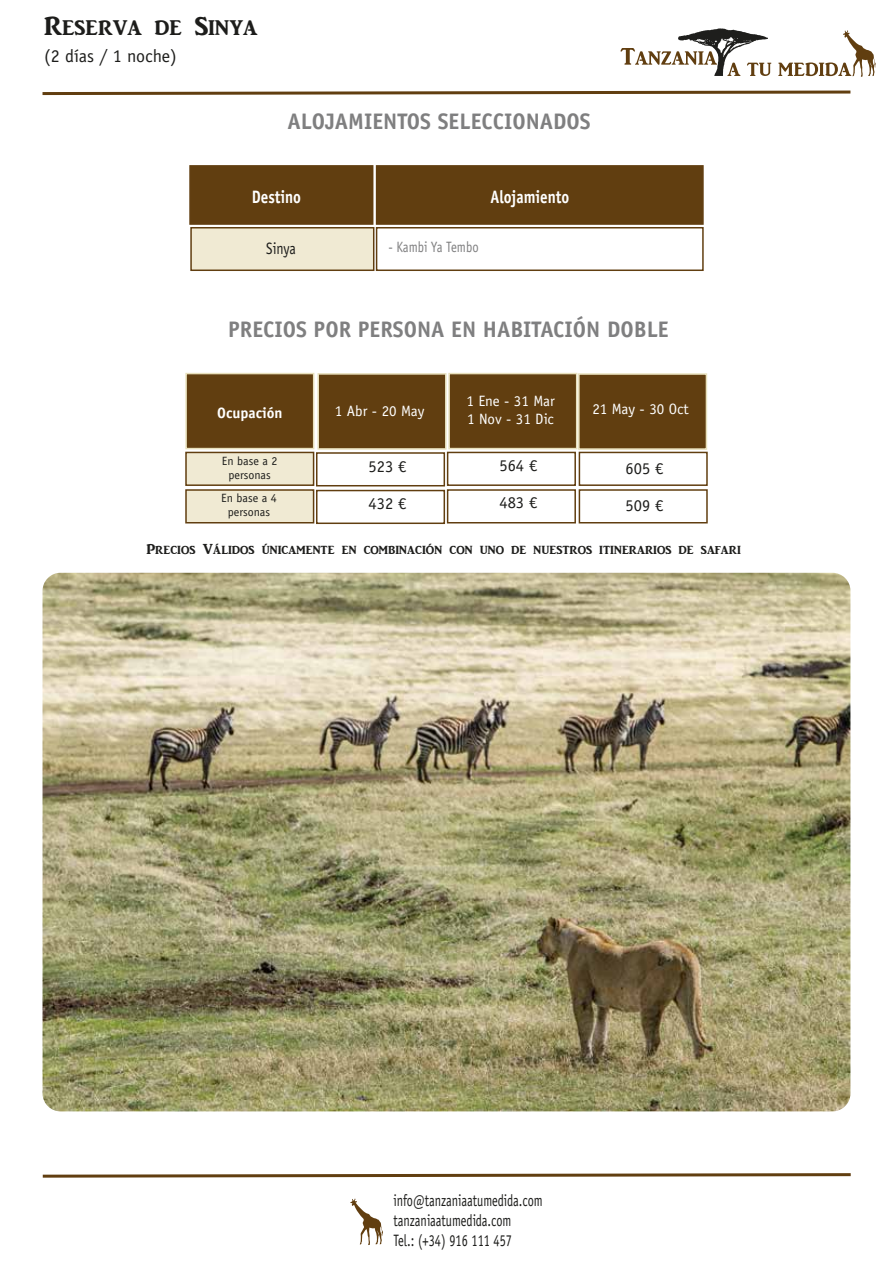
<style>
.page{position:relative;width:893px;height:1263px;background:#fff}
.page>*{position:absolute;margin:0;border:0;box-sizing:border-box;transform-origin:0 0}
.t1{font:27px "ARJULIAN";color:#1d1d1b}
.t2{font:700 22.5px "Officina Sans Std";color:#7f7f80}
.t3{font:700 18px "Officina Sans Std";color:#fff;scale:.84 1}
.t4{font:18px "Officina Sans Std";color:#1d1d1b}
.t5{font:16.5px/19.8px "Officina Sans Std";color:#1d1d1b;scale:.75 1}
.t6{font:16.5px "Officina Sans Std";color:#1d1d1b}
.t7{font:16.5px "Officina Sans Std";color:#1d1d1b;scale:.84 1}
.t8{font:15px "ARJULIAN";color:#1d1d1b}
.t9{font:15px/18px "Officina Sans Std";color:#fff}
.t10{font:15px "Officina Sans Std";color:#7f7f80;scale:.84 1}
.t11{font:700 15px "Officina Sans Std";color:#fff}
.t12{font:700 15px "Tahoma";color:#fff;scale:.84 1}
.t13{font:12px/14.4px "Officina Sans Std";color:#1d1d1b;text-align:center}
</style>
<div class="page">
<svg style="left:42px;top:90px;width:809px;height:6px"></svg>
<svg style="left:621px;top:28px;width:150px;height:48px"></svg>
<svg style="left:778px;top:30px;width:98px;height:47px"></svg>
<svg style="left:42px;top:1173px;width:809px;height:5px"></svg>
<div style="left:189px;top:165px;width:184px;height:60px;background:#613e10;border:2px solid #613e10"></div>
<div style="left:376px;top:165px;width:328px;height:60px;background:#613e10;border:2px solid #613e10"></div>
<div style="left:376px;top:227px;width:328px;height:44px;background:#fff;border:2px solid #613e10"></div>
<div style="left:190px;top:227px;width:184px;height:44px;background:#f0ead3;border:2px solid #613e10"></div>
<div style="left:185px;top:373px;width:129px;height:76px;background:#613e10;border:2px solid #e8e0bc"></div>
<div style="left:578px;top:373px;width:129px;height:77px;background:#613e10;border:2px solid #e8e0bc"></div>
<div style="left:448px;top:373px;width:129px;height:76px;background:#613e10;border:2px solid #e8e0bc"></div>
<div style="left:579px;top:452px;width:129px;height:34px;background:#fff;border:2px solid #613e10"></div>
<div style="left:447px;top:452px;width:129px;height:34px;background:#fff;border:2px solid #613e10"></div>
<div style="left:185px;top:452px;width:129px;height:34px;background:#f0ead3;border:2px solid #613e10"></div>
<div style="left:579px;top:489px;width:129px;height:34px;background:#fff;border:2px solid #613e10"></div>
<div style="left:447px;top:489px;width:129px;height:34px;background:#fff;border:2px solid #613e10"></div>
<div style="left:185px;top:489px;width:129px;height:34px;background:#f0ead3;border:2px solid #613e10"></div>
<div style="left:317px;top:373px;width:130px;height:77px;background:#613e10;border:2px solid #e8e0bc"></div>
<div style="left:316px;top:452px;width:129px;height:34px;background:#fff;border:2px solid #613e10"></div>
<div style="left:316px;top:490px;width:129px;height:34px;background:#fff;border:2px solid #613e10"></div>
<img style="left:43px;top:573px;width:807px;height:538px">
<svg style="left:350px;top:1198px;width:33px;height:47px"></svg>
<h1 class="t1" style="left:44px;top:9px;width:215px">Reserva de Sinya</h1>
<p class="t4" style="left:44px;top:45px;width:134px">(2 días / 1 noche)</p>
<h2 class="t2" style="left:287px;top:108px;width:305px">ALOJAMIENTOS SELECCIONADOS</h2>
<p class="t12" style="left:231px;top:184px;width:59px">Destino</p>
<p class="t3" style="left:252px;top:186px;width:60px">Destino</p>
<p class="t3" style="left:490px;top:186px;width:96px">Alojamiento</p>
<p class="t7" style="left:266px;top:239px;width:37px">Sinya</p>
<p class="t10" style="left:388px;top:238px;width:109px">- Kambi Ya Tembo</p>
<h2 class="t2" style="left:228px;top:316px;width:442px">PRECIOS POR PERSONA EN HABITACIÓN DOBLE</h2>
<p class="t9" style="left:466px;top:392px;width:90px">1 Ene - 31 Mar<br>1 Nov - 31 Dic</p>
<p class="t9" style="left:335px;top:402px;width:91px">1 Abr - 20 May</p>
<p class="t9" style="left:592px;top:400px;width:98px">21 May - 30 Oct</p>
<p class="t11" style="left:217px;top:404px;width:67px">Ocupación</p>
<p class="t13" style="left:222px;top:453px;width:57px">En base a 2 personas</p>
<p class="t6" style="left:499px;top:456px;width:39px">564 €</p>
<p class="t6" style="left:368px;top:457px;width:39px">523 €</p>
<p class="t6" style="left:368px;top:494px;width:39px">432 €</p>
<p class="t6" style="left:626px;top:459px;width:39px">605 €</p>
<p class="t13" style="left:221px;top:491px;width:57px">En base a 4 personas</p>
<p class="t6" style="left:499px;top:493px;width:39px">483 €</p>
<p class="t6" style="left:626px;top:496px;width:39px">509 €</p>
<p class="t8" style="left:146px;top:540px;width:596px">Precios V·lidos ˙nicamente en combinaciÛn con uno de nuestros itinerarios de safari</p>
<p class="t5" style="left:393px;top:1191px;width:201px">info@tanzaniaatumedida.com tanzaniaatumedida.com<br>Tel.: (+34) 916 111 457</p>
</div>
